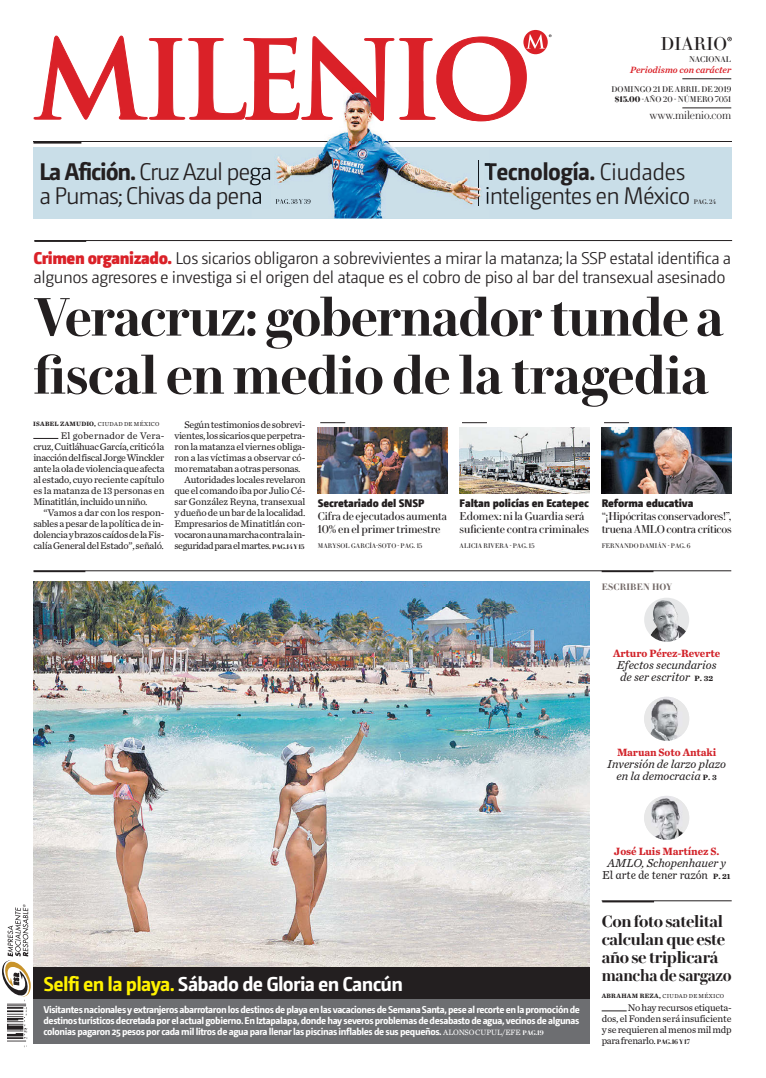
<style>
.page{position:relative;width:766px;height:1078px;background:#fff}
.page>*{position:absolute;margin:0;border:0;box-sizing:border-box;transform-origin:0 0}
.t1{font:600 52px/58px "Le Jeune Deck";letter-spacing:-.02em;color:#231f20}
.t2{font:300 24px/24px "Camingo";letter-spacing:-.045em;color:#231f20}
.t3{font:700 20px "Camingo";letter-spacing:-.035em;color:#fff}
.t4{font:18px "Le Jeune Deck";letter-spacing:.01em;color:#231f20}
.t5{font:300 17px/19px "Camingo";letter-spacing:-.025em;color:#231f20}
.t6{font:600 16px/18px "Le Jeune Deck";letter-spacing:-.02em;color:#231f20}
.t7{font:italic 12px/12px "Chronicle Text G2";color:#231f20;text-align:center}
.t8{font:11px/13px "Le Jeune Deck";letter-spacing:-.02em;color:#231f20}
.t9{font:900 11px "Camingo";letter-spacing:-.01em;color:#231f20}
.t10{font:700 11px "Chronicle Text G2";letter-spacing:-.01em;color:#d2232a}
.t11{font:300 11px "Le Jeune Deck";color:#231f20}
.t12{font:10px/11px "Chronicle Text G2";letter-spacing:-.025em;color:#231f20;text-align:justify}
.t13{font:700 9.8px/11px "Camingo";letter-spacing:-.04em;color:#fff;text-align:justify}
.t14{font:italic 9.5px "Chronicle Text G2 Semi";color:#da2128}
.t15{font:600 9px "Le Jeune Deck";letter-spacing:.02em;color:#736967}
.t16{font:8px/10px "Le Jeune Deck";letter-spacing:.01em;color:#231f20;text-align:center}
.t17{font:6.5px "Le Jeune Deck";letter-spacing:.01em;color:#231f20}
.t18{font:700 6.5px "Chronicle Text G2";letter-spacing:.03em;color:#231f20}
.t19{font:6px "Chronicle Text G2";letter-spacing:.05em;color:#231f20}
.s1{font-weight:700}
.s2{font-weight:900;color:#da2128}
.s3{font-weight:400;font-size:6px}
.s4{font-family:"Le Jeune Deck";font-weight:600;font-size:6.5px}
.s5{font-weight:700;font-style:normal;font-size:8px}
.s6{color:#fff200}
.s7{font-family:"Chronicle Text G2";font-weight:400;font-size:8px}
.s8{font-weight:700;font-size:6.5px}
</style>
<div class="page">
<hr style="left:682px;top:79px;width:49px;height:1px;background:#231f20">
<hr style="left:682px;top:108px;width:49px;height:1px;background:#231f20">
<svg style="left:727px;top:37px;width:4px;height:4px"></svg>
<div style="left:523px;top:30px;width:24px;height:24px;background:#da2128;border-radius:50%"></div>
<svg style="left:33px;top:34px;width:518px;height:87px"></svg>
<svg style="left:2px;top:904px;width:29px;height:93px"></svg>
<img style="left:8px;top:999px;width:20px;height:47px">
<hr style="left:34px;top:141px;width:697px;height:1px;background:#231f20">
<hr style="left:33px;top:141px;width:48px;height:2px;background:#231f20">
<div style="left:33px;top:147px;width:698px;height:71px;background:#c9dee8"></div>
<hr style="left:34px;top:240px;width:698px;height:1px;background:#231f20">
<hr style="left:34px;top:240px;width:52px;height:2px;background:#231f20">
<hr style="left:34px;top:570px;width:697px;height:1px;background:#231f20">
<hr style="left:34px;top:570px;width:51px;height:2px;background:#231f20">
<img style="left:34px;top:581px;width:555px;height:385px">
<div style="left:33px;top:966px;width:556px;height:33px;background:#231f20"></div>
<div style="left:33px;top:999px;width:556px;height:44px;background:#6d6e71"></div>
<hr style="left:601px;top:900px;width:130px;height:1px;background:#231f20">
<hr style="left:601px;top:570px;width:52px;height:2px;background:#231f20">
<div style="left:644px;top:597px;width:45px;height:44px;background:#e6e7e8;border-radius:50%"></div>
<img style="left:650px;top:600px;width:35px;height:41px">
<img style="left:644px;top:696px;width:45px;height:44px;border-radius:50%">
<img style="left:644px;top:795px;width:45px;height:44px;border-radius:50%">
<svg style="left:33px;top:438px;width:25px;height:1px"></svg>
<img style="left:318px;top:427px;width:130px;height:66px">
<svg style="left:320px;top:422px;width:25px;height:1px"></svg>
<img style="left:459px;top:427px;width:130px;height:66px">
<svg style="left:462px;top:422px;width:25px;height:1px"></svg>
<img style="left:601px;top:427px;width:130px;height:66px">
<svg style="left:604px;top:422px;width:25px;height:1px"></svg>
<svg style="left:601px;top:1010px;width:25px;height:1px"></svg>
<hr style="left:602px;top:900px;width:52px;height:2px;background:#231f20">
<img style="left:251px;top:81px;width:236px;height:137px">
<img style="left:251px;top:81px;width:48px;height:39px">
<img style="left:301px;top:81px;width:83px;height:40px">
<img style="left:399px;top:81px;width:90px;height:40px">
<img style="left:437px;top:81px;width:52px;height:39px">
<img style="left:251px;top:141px;width:236px;height:1px">
<img style="left:478px;top:160px;width:1px;height:45px">
<img style="left:251px;top:162px;width:21px;height:23px">
<img style="left:251px;top:167px;width:20px;height:42px">
<img style="left:275px;top:199px;width:35px;height:5px">
<img style="left:484px;top:161px;width:5px;height:24px">
<img style="left:486px;top:186px;width:3px;height:23px">
<h3 class="t4" style="left:660px;top:35px;width:68px">DIARIO</h3>
<p class="t14" style="left:630px;top:64px;width:103px">Periodismo con carácter</p>
<p class="t16" style="left:689px;top:55px;width:43px">NACIONAL</p>
<p class="t16" style="left:611px;top:85px;width:121px">DOMINGO 21 DE ABRIL DE 2019 <span class="s1">$15.00</span> -AÑO 20 - NÚMERO 7051</p>
<p class="t11" style="left:649px;top:110px;width:83px">www.milenio.com</p>
<h2 class="t2" style="left:39px;top:161px;width:234px"><span class="s1">La Afición.</span> Cruz Azul pega a Pumas; Chivas da pena</h2>
<h2 class="t2" style="left:484px;top:161px;width:207px"><span class="s1">Tecnología.</span> Ciudades inteligentes en México</h2>
<p class="t17" style="left:693px;top:198px;width:24px">PAG. 24</p>
<h3 class="t5" style="left:33px;top:250px;width:699px"><span class="s2">Crimen organizado.</span> Los sicarios obligaron a sobrevivientes a mirar la matanza; la SSP estatal identifica a algunos agresores e investiga si el origen del ataque es el cobro de piso al bar del transexual asesinado</h3>
<h1 class="t1" style="left:33px;top:291px;width:691px">Veracruz: gobernador tunde a fiscal en medio de la tragedia</h1>
<p class="t18" style="left:33px;top:421px;width:128px">ISABEL ZAMUDIO, <span class="s3">CIUDAD DE MÉXICO</span></p>
<p class="t12" style="left:33px;top:430px;width:133px;text-indent:27px">El gobernador de Vera&shy;cruz, Cuitláhuac García, criticó la inacción del fiscal Jorge Winckler ante la ola de violencia que afecta al estado, cuyo reciente capítulo es la matanza de 13 personas en Minatitlán, incluido un niño.</p>
<p class="t12" style="left:33px;top:507px;width:133px;text-indent:10px">“Vamos a dar con los respon&shy;sables a pesar de la política de in&shy;dolencia y brazos caídos de la Fis&shy;calía General del Estado”, señaló.</p>
<p class="t12" style="left:184px;top:419px;width:123px">Según testimonios de sobrevi-</p>
<p class="t12" style="left:174px;top:430px;width:132px">vientes, los sicarios que perpetra-</p>
<p class="t12" style="left:174px;top:441px;width:132px">ron la matanza el viernes obliga-</p>
<p class="t12" style="left:174px;top:452px;width:132px">ron a las víctimas a observar có-</p>
<p class="t12" style="left:174px;top:463px;width:127px">mo remataban a otras personas.</p>
<p class="t12" style="left:184px;top:474px;width:123px">Autoridades locales revelaron</p>
<p class="t12" style="left:174px;top:485px;width:132px">que el comando iba por Julio Cé-</p>
<p class="t12" style="left:174px;top:496px;width:132px">sar González Reyna, transexual</p>
<p class="t12" style="left:174px;top:507px;width:132px">y dueño de un bar de la localidad.</p>
<p class="t12" style="left:174px;top:518px;width:133px">Empresarios de Minatitlán con-</p>
<p class="t12" style="left:174px;top:529px;width:132px">vocaron a una marcha contra la in-</p>
<p class="t12" style="left:174px;top:540px;width:131px">seguridad para el martes. <span class="s4">PAG.14 Y 15</span></p>
<p class="t9" style="left:318px;top:497px;width:108px">Secretariado del SNSP</p>
<p class="t8" style="left:318px;top:510px;width:131px">Cifra de ejecutados aumenta<br>10% en el primer trimestre</p>
<p class="t17" style="left:318px;top:542px;width:106px">MARYSOL GARCÍA-SOTO - PAG. 15</p>
<p class="t9" style="left:459px;top:497px;width:131px">Faltan policías en Ecatepec</p>
<p class="t8" style="left:459px;top:510px;width:131px">Edomex: ni la Guardia será suficiente contra criminales</p>
<p class="t17" style="left:459px;top:542px;width:76px">ALICIA RIVERA - PAG. 15</p>
<p class="t9" style="left:601px;top:497px;width:93px">Reforma educativa</p>
<p class="t8" style="left:601px;top:510px;width:131px">“¡Hipócritas conservadores!”, truena AMLO contra críticos</p>
<p class="t17" style="left:601px;top:542px;width:90px">FERNANDO DAMIÁN - PAG. 6</p>
<p class="t15" style="left:601px;top:582px;width:72px">ESCRIBEN HOY</p>
<p class="t10" style="left:613px;top:649px;width:108px">Arturo Pérez-Reverte</p>
<p class="t7" style="left:616px;top:660px;width:101px;text-align:left">Efectos secundarios de ser escritor <span class="s5">P. 32</span></p>
<p class="t10" style="left:616px;top:748px;width:101px">Maruan Soto Antaki</p>
<p class="t7" style="left:607px;top:759px;width:120px">Inversión de larzo plazo en la democracia <span class="s5">P. 3</span></p>
<h3 class="t3" style="left:43px;top:973px;width:361px"><span class="s6">Selfi en la playa.</span> Sábado de Gloria en Cancún</h3>
<p class="t13" style="left:43px;top:1004px;width:538px">Visitantes nacionales y extranjeros abarrotaron los destinos de playa en las vacaciones de Semana Santa, pese al recorte en la promoción de destinos turísticos decretada por el actual gobierno. En Iztapalapa, donde hay severos problemas de desabasto de agua, vecinos de algunas colonias pagaron 25 pesos por cada mil litros de agua para llenar las piscinas inflables de sus pequeños. <span class="s7">ALONSO CUPUL/EFE</span> <span class="s4">PAG.19</span></p>
<p class="t10" style="left:613px;top:847px;width:107px">José Luis Martínez S.</p>
<p class="t7" style="left:602px;top:858px;width:129px">AMLO, Schopenhauer y<br>Elarte de tenerrazón <span class="s5">P . 2 1</span></p>
<h3 class="t6" style="left:601px;top:912px;width:131px">Con foto satelital calculan que este año se triplicará mancha de sargazo</h3>
<p class="t19" style="left:601px;top:993px;width:124px"><span class="s8">ABRAHAM REZA,</span> CIUDAD DE MÉXICO</p>
<p class="t12" style="left:601px;top:1002px;width:131px;text-indent:26px">No hay recursos etiqueta&shy;dos, el Fonden será insuficiente y se requieren al menos mil mdp para frenarlo. <span class="s4">PAG.16 Y 17</span></p>
</div>
